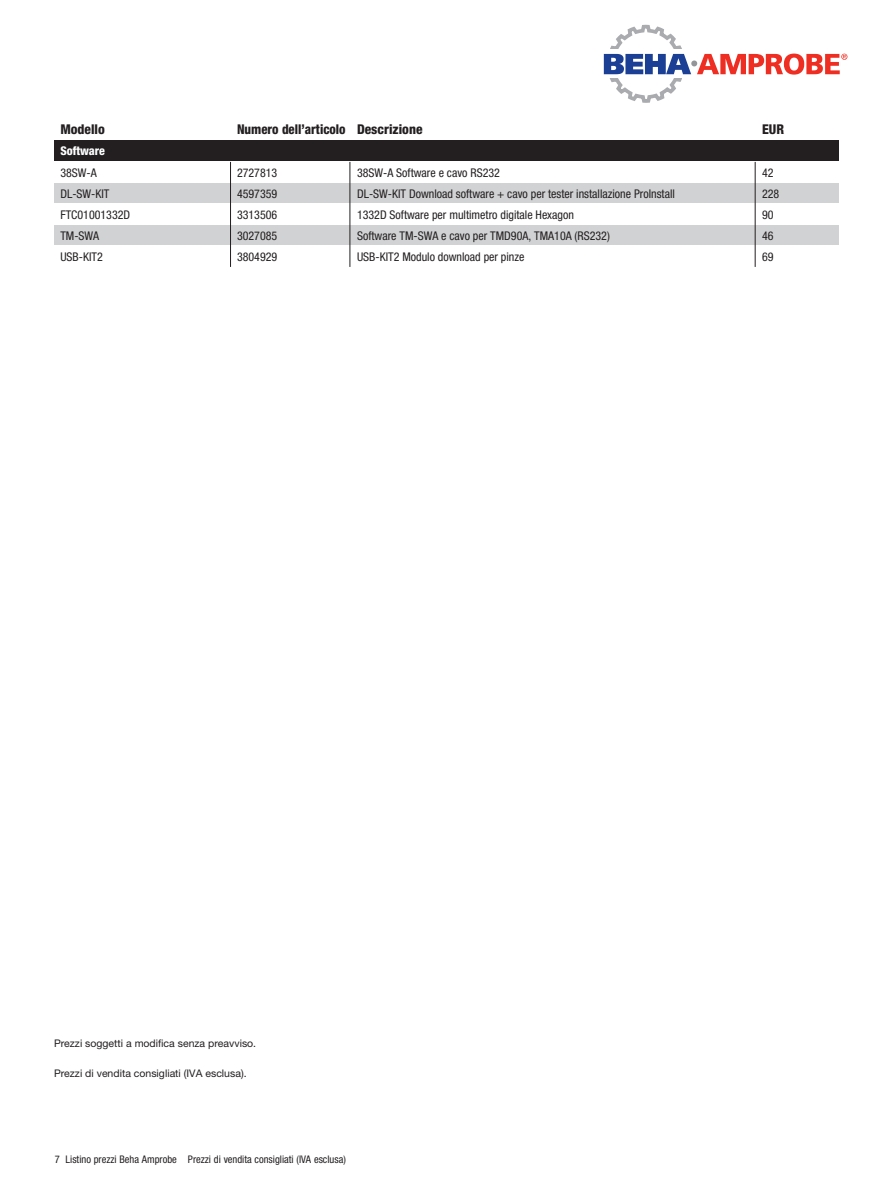
<style>
.page{position:relative;width:893px;height:1191px;background:#fff}
.page>*{position:absolute;margin:0;border:0;box-sizing:border-box;transform-origin:0 0}
.t1{font:800 condensed 13.5px "Helvetica Neue LT Pro";color:#231f20;scale:.95 1}
.t2{font:800 condensed 13.5px "Helvetica Neue LT Pro";color:#231f20}
.t3{font:condensed 12px "Helvetica Neue LT Pro";color:#231f20}
.t4{font:800 condensed 12px "Helvetica Neue LT Pro";color:#fff}
.none{font:10.5px "Helvetica Neue LT Pro";color:#231f20}
.t5{font:condensed 10.5px "Helvetica Neue LT Pro";color:#231f20}
</style>
<div class="page">
<div style="left:54px;top:141px;width:785px;height:21px;background:#231f20"></div>
<div style="left:54px;top:183px;width:785px;height:21px;background:#d1d2d4"></div>
<div style="left:54px;top:225px;width:785px;height:21px;background:#d1d2d4"></div>
<hr style="left:230px;top:162px;width:1px;height:105px;background:#231f20">
<hr style="left:350px;top:162px;width:1px;height:105px;background:#231f20">
<hr style="left:755px;top:162px;width:1px;height:105px;background:#231f20">
<svg style="left:604px;top:24px;width:243px;height:79px"></svg>
<p class="t2" style="left:60px;top:121px;width:46px">Modello</p>
<p class="t1" style="left:237px;top:121px;width:197px">Numero dell’articolo Descrizione</p>
<p class="t2" style="left:762px;top:121px;width:24px">EUR</p>
<p class="t4" style="left:60px;top:144px;width:46px">Software</p>
<p class="t3" style="left:60px;top:165px;width:38px">38SW-A</p>
<p class="t3" style="left:237px;top:165px;width:42px">2727813</p>
<p class="t3" style="left:357px;top:165px;width:144px">38SW-A Software e cavo RS232</p>
<p class="t3" style="left:762px;top:165px;width:13px">42</p>
<p class="t3" style="left:60px;top:186px;width:51px">DL-SW-KIT</p>
<p class="t3" style="left:237px;top:186px;width:42px">4597359</p>
<p class="t3" style="left:357px;top:186px;width:319px">DL-SW-KIT Download software + cavo per tester installazione ProInstall</p>
<p class="t3" style="left:762px;top:186px;width:19px">228</p>
<p class="t3" style="left:60px;top:207px;width:71px">FTC01001332D</p>
<p class="t3" style="left:237px;top:207px;width:42px">3313506</p>
<p class="t3" style="left:357px;top:207px;width:218px">1332D Software per multimetro digitale Hexagon</p>
<p class="t3" style="left:762px;top:207px;width:13px">90</p>
<p class="t3" style="left:60px;top:228px;width:40px">TM-SWA</p>
<p class="t3" style="left:237px;top:228px;width:42px">3027085</p>
<p class="t3" style="left:357px;top:228px;width:254px">Software TM-SWA e cavo per TMD90A, TMA10A (RS232)</p>
<p class="t3" style="left:762px;top:228px;width:13px">46</p>
<p class="t3" style="left:60px;top:249px;width:44px">USB-KIT2</p>
<p class="t3" style="left:237px;top:249px;width:42px">3804929</p>
<p class="t3" style="left:357px;top:249px;width:169px">USB-KIT2 Modulo download per pinze</p>
<p class="t3" style="left:762px;top:249px;width:13px">69</p>
<p class="none" style="left:54px;top:1036px;width:204px">Prezzi soggetti a modifica senza preavviso.</p>
<p class="none" style="left:54px;top:1066px;width:194px">Prezzi di vendita consigliati (IVA esclusa).</p>
<p class="t5" style="left:55px;top:1153px;width:292px">7 Listino prezzi Beha Amprobe Prezzi di vendita consigliati (IVA esclusa)</p>
</div>
